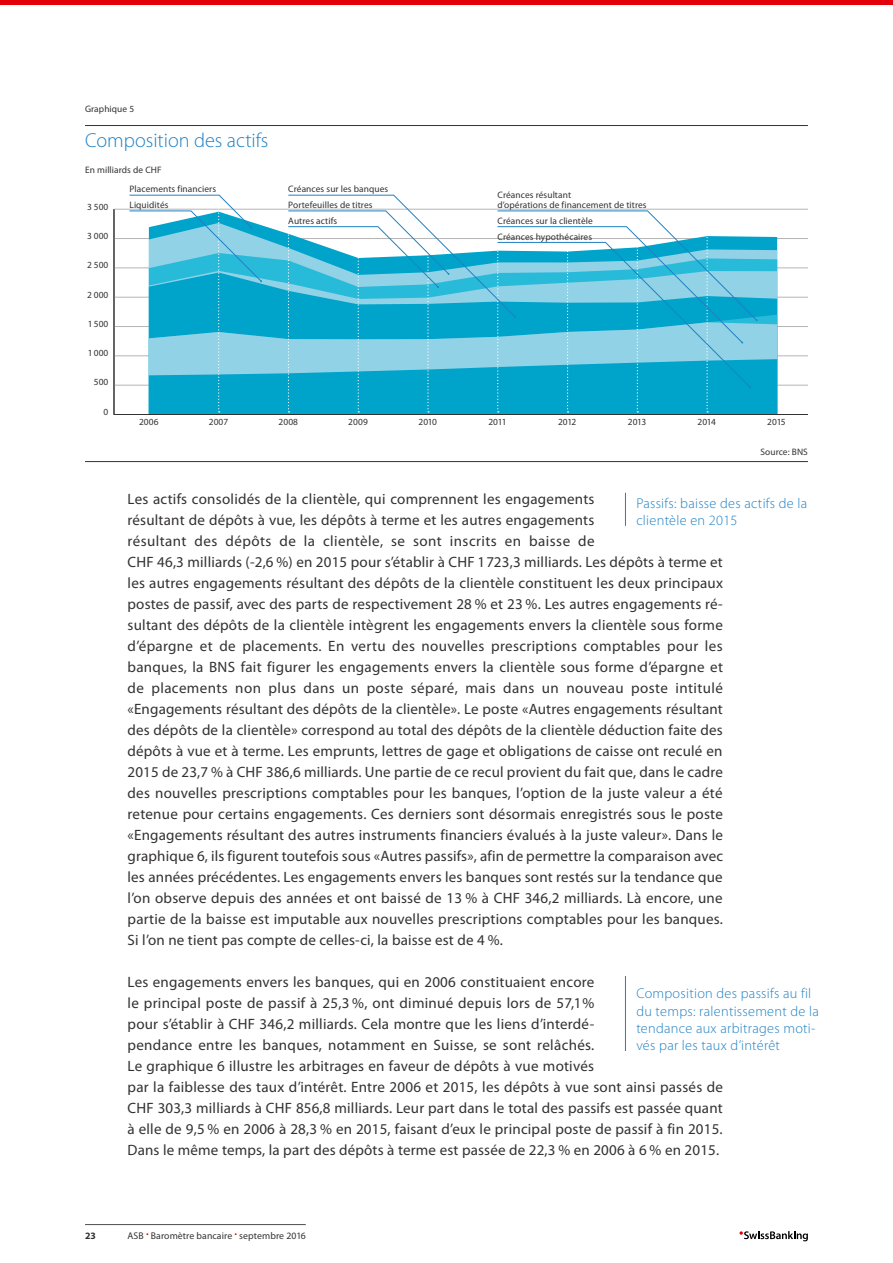
<style>
.page{position:relative;width:893px;height:1263px;background:#fff}
.page>*{position:absolute;margin:0;border:0;box-sizing:border-box;transform-origin:0 0}
.DIAGRAMM-TITEL{font:300 20.25px "Myriad Pro";color:#2081c4}
.BODY{font:15px/21px "Myriad Pro";letter-spacing:.015em;color:#343131}
.QUOTES{font:300 14.25px/17.2px "Myriad Pro";letter-spacing:.02em;color:#2081c4}
.t1{font:9.75px "Myriad Pro";letter-spacing:.01em;color:#343131}
.t2{font:700 9.75px "Myriad Pro";color:#343131}
.t3{font:700 9.75px "Myriad Pro";color:#e3000b}
.Grafikbeschriftung_l{font:9.3px "Myriad Pro";letter-spacing:.01em;color:#343131}
.Grafikbeschriftung_r{font:9.3px "Myriad Pro";letter-spacing:.01em;color:#343131}
</style>
<div class="page">
<hr style="left:0;top:0;width:893px;height:4px;background:#e3000b">
<svg style="left:739px;top:1231px;width:69px;height:10px"></svg>
<hr style="left:85px;top:1224px;width:221px;height:1px;background:#4e4e4e">
<hr style="left:625px;top:493px;width:1px;height:33px;background:#2081c4">
<hr style="left:625px;top:976px;width:1px;height:75px;background:#2081c4">
<svg style="left:114px;top:209px;width:694px;height:206px"></svg>
<hr style="left:85px;top:125px;width:723px;height:1px;background:#343131">
<hr style="left:85px;top:461px;width:723px;height:1px;background:#343131">
<svg style="left:129px;top:195px;width:648px;height:219px"></svg>
<p class="Grafikbeschriftung_r" style="left:85px;top:104px;width:51px">Graphique 5</p>
<p class="DIAGRAMM-TITEL" style="left:85px;top:129px;width:185px">Composition des actifs</p>
<p class="Grafikbeschriftung_l" style="left:85px;top:165px;width:78px">En milliards de CHF</p>
<p class="Grafikbeschriftung_l" style="left:87px;top:201px;width:23px">3 500</p>
<p class="Grafikbeschriftung_l" style="left:87px;top:231px;width:23px">3 000</p>
<p class="Grafikbeschriftung_l" style="left:87px;top:260px;width:23px">2 500</p>
<p class="Grafikbeschriftung_l" style="left:87px;top:289px;width:23px">2 000</p>
<p class="Grafikbeschriftung_l" style="left:88px;top:319px;width:22px">1500</p>
<p class="Grafikbeschriftung_l" style="left:88px;top:348px;width:22px">1000</p>
<p class="Grafikbeschriftung_l" style="left:94px;top:377px;width:16px">500</p>
<p class="Grafikbeschriftung_l" style="left:104px;top:407px;width:6px">0</p>
<p class="Grafikbeschriftung_l" style="left:129px;top:184px;width:88px">Placements financiers</p>
<p class="Grafikbeschriftung_l" style="left:129px;top:200px;width:41px">Liquidités</p>
<p class="Grafikbeschriftung_l" style="left:288px;top:184px;width:101px">Créances sur les banques</p>
<p class="Grafikbeschriftung_l" style="left:288px;top:200px;width:86px">Portefeuilles de titres</p>
<p class="Grafikbeschriftung_l" style="left:288px;top:216px;width:50px">Autres actifs</p>
<p class="Grafikbeschriftung_l" style="left:497px;top:189px;width:75px">Créances résultant</p>
<p class="Grafikbeschriftung_l" style="left:497px;top:200px;width:151px">d’opérations de financement de titres</p>
<p class="Grafikbeschriftung_l" style="left:497px;top:216px;width:97px">Créances sur la clientèle</p>
<p class="Grafikbeschriftung_l" style="left:497px;top:231px;width:96px">Créances hypothécaires</p>
<p class="Grafikbeschriftung_l" style="left:139px;top:417px;width:21px">2006</p>
<p class="Grafikbeschriftung_l" style="left:209px;top:417px;width:21px">2007</p>
<p class="Grafikbeschriftung_l" style="left:279px;top:417px;width:21px">2008</p>
<p class="Grafikbeschriftung_l" style="left:348px;top:417px;width:21px">2009</p>
<p class="Grafikbeschriftung_l" style="left:418px;top:417px;width:20px">2010</p>
<p class="Grafikbeschriftung_l" style="left:488px;top:417px;width:20px">2011</p>
<p class="Grafikbeschriftung_l" style="left:558px;top:417px;width:20px">2012</p>
<p class="Grafikbeschriftung_l" style="left:628px;top:417px;width:20px">2013</p>
<p class="Grafikbeschriftung_l" style="left:697px;top:417px;width:20px">2014</p>
<p class="Grafikbeschriftung_l" style="left:767px;top:417px;width:20px">2015</p>
<p class="Grafikbeschriftung_r" style="left:760px;top:447px;width:49px">Source: BNS</p>
<p class="BODY" style="left:128px;top:489px;width:597px">Les actifs consolidés de la clientèle, qui comprennent les engagements<br>résultant de dépôts à vue, les dépôts à terme et les autres engagements<br>résultant des dépôts de la clientèle, se sont inscrits en baisse de<br>CHF 46,3 milliards (-2,6 %) en 2015 pour s’établir à CHF 1723,3 milliards. Les dépôts à terme et les autres engagements résultant des dépôts de la clientèle constituent les deux principaux postes de passif, avec des parts de respectivement 28 % et 23 %. Les autres engagements ré&shy;sultant des dépôts de la clientèle intègrent les engagements envers la clientèle sous forme d’épargne et de placements. En vertu des nouvelles prescriptions comptables pour les banques, la BNS fait figurer les engagements envers la clientèle sous forme d’épargne et de placements non plus dans un poste séparé, mais dans un nouveau poste intitulé «Engagements résultant des dépôts de la clientèle». Le poste «Autres engagements résultant des dépôts de la clientèle» correspond au total des dépôts de la clientèle déduction faite des dépôts à vue et à terme. Les emprunts, lettres de gage et obligations de caisse ont reculé en 2015 de 23,7 % à CHF 386,6 milliards. Une partie de ce recul provient du fait que, dans le cadre des nouvelles prescriptions comptables pour les banques, l’option de la juste valeur a été retenue pour certains engagements. Ces derniers sont désormais enregistrés sous le poste «Engagements résultant des autres instruments financiers évalués à la juste valeur». Dans le graphique 6, ils figurent toutefois sous «Autres passifs», afin de permettre la comparaison avec les années précédentes. Les engagements envers les banques sont restés sur la tendance que l’on observe depuis des années et ont baissé de 13 % à CHF 346,2 milliards. Là encore, une partie de la baisse est imputable aux nouvelles prescriptions comptables pour les banques.<br>Si l’on ne tient pas compte de celles-ci, la baisse est de 4 %.</p>
<p class="BODY" style="left:128px;top:972px;width:597px">Les engagements envers les banques, qui en 2006 constituaient encore<br>le principal poste de passif à 25,3 %, ont diminué depuis lors de 57,1%<br>pour s’établir à CHF 346,2 milliards. Cela montre que les liens d’interdé-<br>pendance entre les banques, notamment en Suisse, se sont relâchés.<br>Le graphique 6 illustre les arbitrages en faveur de dépôts à vue motivés<br>par la faiblesse des taux d’intérêt. Entre 2006 et 2015, les dépôts à vue sont ainsi passés de CHF 303,3 milliards à CHF 856,8 milliards. Leur part dans le total des passifs est passée quant à elle de 9,5 % en 2006 à 28,3 % en 2015, faisant d’eux le principal poste de passif à fin 2015.<br>Dans le même temps, la part des dépôts à terme est passée de 22,3 % en 2006 à 6 % en 2015.</p>
<p class="QUOTES" style="left:636px;top:495px;width:172px">Passifs: baisse des actifs de la clientèle en 2015</p>
<p class="QUOTES" style="left:636px;top:985px;width:184px">Composition des passifs au fil du temps: ralentissement de la tendance aux arbitrages moti&shy;vés par les taux d’intérêt</p>
<p class="t2" style="left:85px;top:1230px;width:12px">23</p>
<p class="t1" style="left:128px;top:1230px;width:18px">ASB</p>
<p class="t3" style="left:146px;top:1226px;width:4px">.</p>
<p class="t1" style="left:151px;top:1230px;width:83px">Baromètre bancaire</p>
<p class="t3" style="left:234px;top:1226px;width:4px">.</p>
<p class="t1" style="left:239px;top:1230px;width:68px">septembre 2016</p>
</div>
